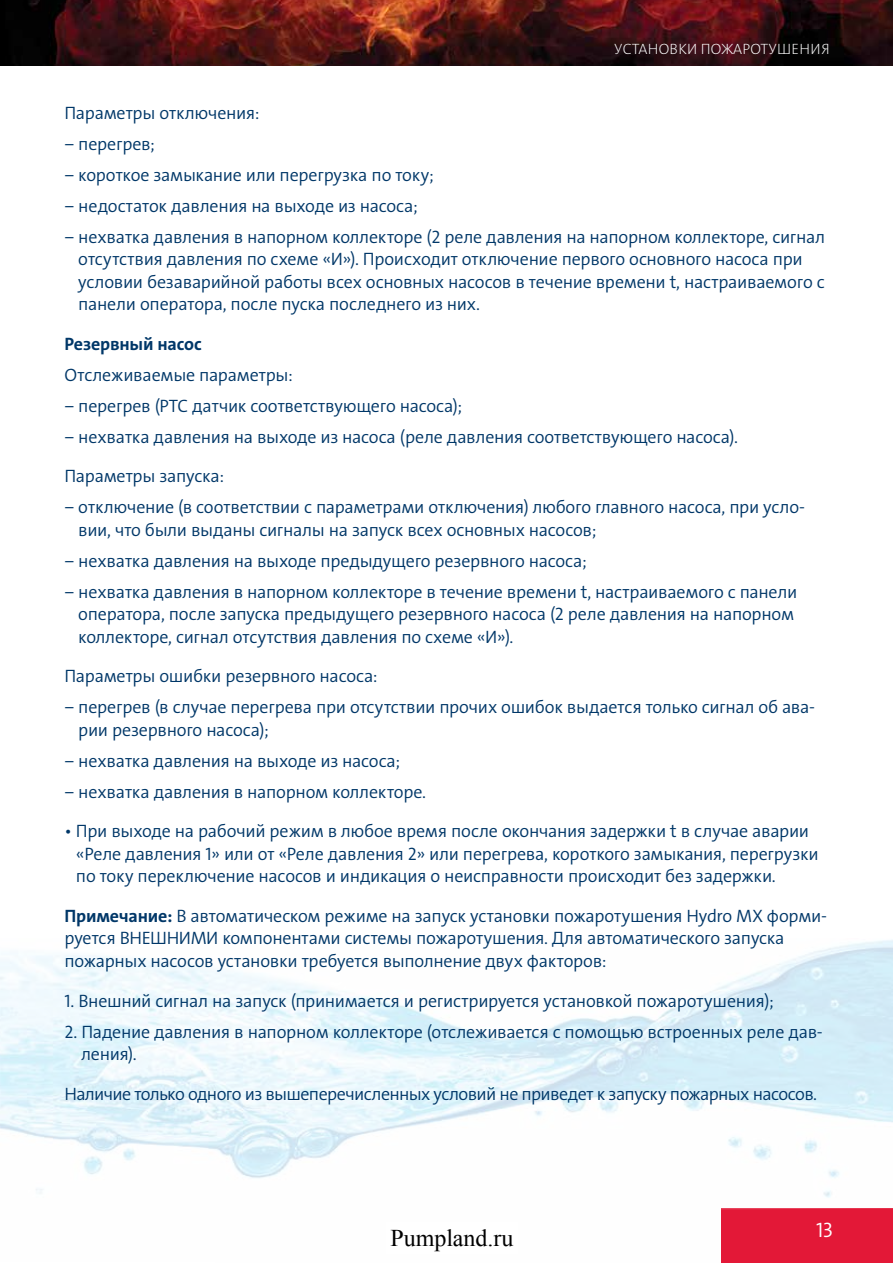
<style>
.page{position:relative;width:893px;height:1263px;background:#fff}
.page>*{position:absolute;margin:0;border:0;box-sizing:border-box;transform-origin:0 0}
.t1{font:24px "Times New Roman";color:#000}
.t2{font:21px "Grundfos The Sans V2 OT 4 SL";color:#fff}
.t3{font:18px/31px "Grundfos The Sans V2 OT 4 SL";letter-spacing:-.015em;color:#003768}
.t4{font:18px "Grundfos The Sans V2 OT 4 SL";letter-spacing:-.035em;color:#003768}
.t5{font:18px "Grundfos The Sans V2 OT 7 B";letter-spacing:-.01em;color:#003768}
.t6{font:15px "Grundfos The Sans V2 OT 2 XL";letter-spacing:.015em;color:#fff}
.s1{font-family:"Grundfos The Sans V2 OT 7 B"}
</style>
<div class="page">
<img style="left:1px;top:0;width:892px;height:65px">
<hr style="left:0;top:0;width:1px;height:65px;background:#000">
<hr style="left:0;top:0;width:4px;height:31px;background:#000">
<img style="left:0;top:940px;width:893px;height:323px">
<div style="left:386px;top:1222px;width:132px;height:32px;background:#fff"></div>
<p class="t6" style="left:614px;top:39px;width:217px">УСТАНОВКИ ПОЖАРОТУШЕНИЯ</p>
<p class="t3" style="left:64px;top:97px;width:762px">Параметры отключения:<br>− перегрев;<br>− короткое замыкание или перегрузка по току;<br>− недостаток давления на выходе из насоса;<br>− нехватка давления в напорном коллекторе (2 реле давления на напорном коллекторе, сигнал</p>
<p class="t3" style="left:78px;top:248px;width:748px;line-height:22.5px">отсутствия давления по схеме «И»). Происходит отключение первого основного насоса при условии безаварийной работы всех основных насосов в течение времени t, настраиваемого с панели оператора, после пуска последнего из них.</p>
<p class="t5" style="left:64px;top:332px;width:139px">Резервный насос</p>
<p class="t3" style="left:64px;top:359px;width:675px">Отслеживаемые параметры:<br>− перегрев (PTC датчик соответствующего насоса);<br>− нехватка давления на выходе из насоса (реле давления соответствующего насоса).</p>
<p class="t3" style="left:64px;top:461px;width:742px">Параметры запуска:<br>− отключение (в соответствии с параметрами отключения) любого главного насоса, при усло-</p>
<p class="t3" style="left:65px;top:514px;width:734px;text-indent:14px">вии, что были выданы сигналы на запуск всех основных насосов;<br>− нехватка давления на выходе предыдущего резервного насоса;<br>− нехватка давления в напорном коллекторе в течение времени t, настраиваемого с панели</p>
<p class="t3" style="left:78px;top:603px;width:717px;line-height:22.5px">оператора, после запуска предыдущего резервного насоса (2 реле давления на напорном коллекторе, сигнал отсутствия давления по схеме «И»).</p>
<p class="t3" style="left:65px;top:661px;width:752px">Параметры ошибки резервного насоса:<br>− перегрев (в случае перегрева при отсутствии прочих ошибок выдается только сигнал об ава-</p>
<p class="t3" style="left:65px;top:714px;width:363px;text-indent:14px">рии резервного насоса);<br>− нехватка давления на выходе из насоса;<br>− нехватка давления в напорном коллекторе.</p>
<p class="t3" style="left:76px;top:820px;width:744px;line-height:22.5px;text-indent:-11px">• При выходе на рабочий режим в любое время после окончания задержки t в случае аварии «Реле давления 1» или от «Реле давления 2» или перегрева, короткого замыкания, перегрузки по току переключение насосов и индикация о неисправности происходит без задержки.</p>
<p class="t3" style="left:65px;top:905px;width:764px;line-height:22.5px"><span class="s1">Примечание:</span> В автоматическом режиме на запуск установки пожаротушения Hydro MX форми&shy;руется ВНЕШНИМИ компонентами системы пожаротушения. Для автоматического запуска пожарных насосов установки требуется выполнение двух факторов:</p>
<p class="t3" style="left:65px;top:985px;width:711px">1. Внешний сигнал на запуск (принимается и регистрируется установкой пожаротушения);</p>
<p class="t3" style="left:81px;top:1020px;width:743px;line-height:22.5px;text-indent:-17px">2. Падение давления в напорном коллекторе (отслеживается с помощью встроенных реле дав&shy;ления).</p>
<p class="t4" style="left:65px;top:1082px;width:754px">Наличие только одного из вышеперечисленных условий не приведет к запуску пожарных насосов.</p>
<h1 class="t1" style="left:390px;top:1226px;width:125px">Pumpland.ru</h1>
<p class="t2" style="left:816px;top:1217px;width:18px">13</p>
</div>
